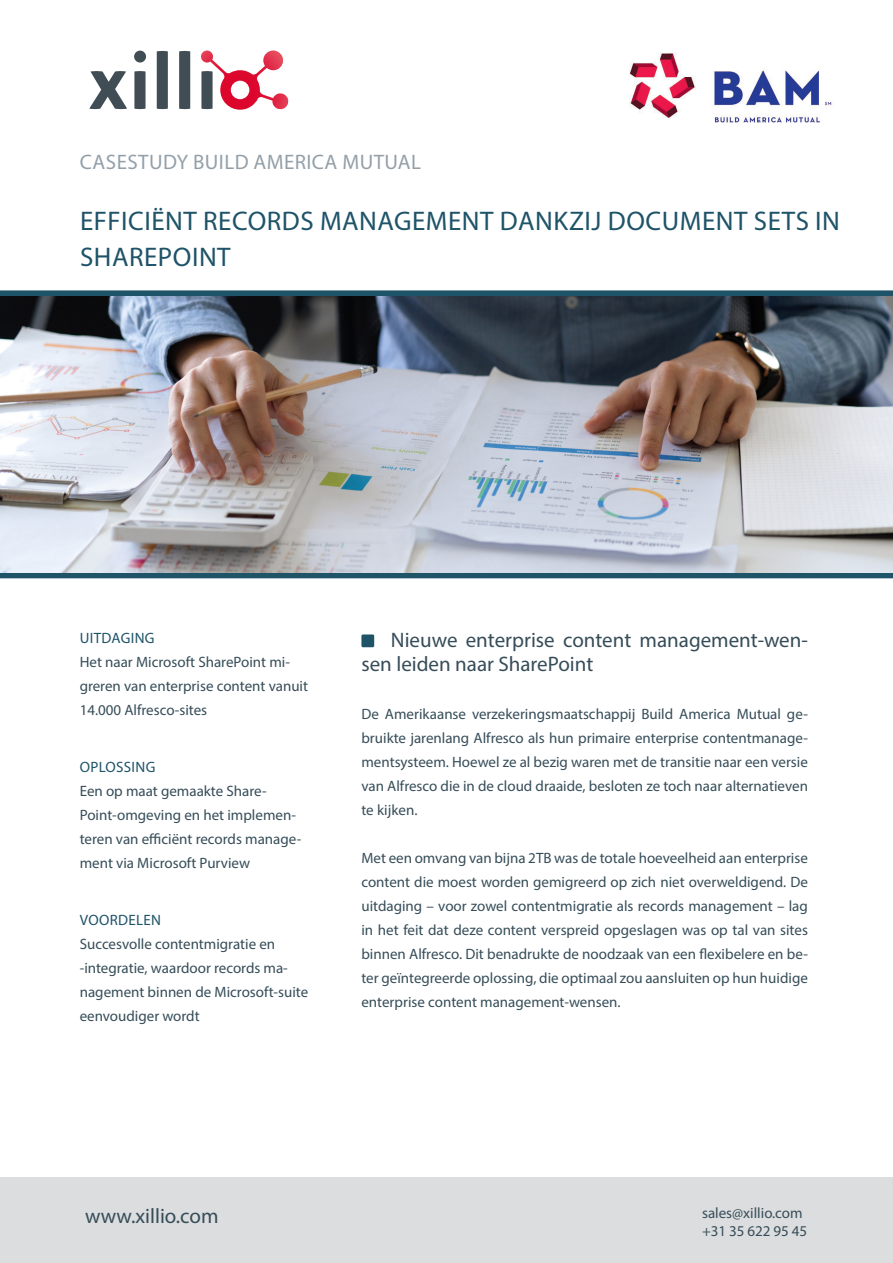
<style>
.page{position:relative;width:893px;height:1263px;background:#fff}
.page>*{position:absolute;margin:0;border:0;box-sizing:border-box;transform-origin:0 0}
.t1{font:27px/36px "Myriad Pro";letter-spacing:.02em;color:#1e5368}
.t2{font:21px/24px "Myriad Pro";color:#364d59}
.t3{font:21px "Myriad Pro";letter-spacing:.02em;color:#94a0a9}
.t4{font:15px/24px "Myriad Pro";color:#364d59}
.t5{font:15px "Myriad Pro";letter-spacing:.02em;color:#1e5368}
.s1{color:#1e5368}
</style>
<div class="page">
<div style="left:0;top:1178px;width:893px;height:85px;background:#dcdddf"></div>
<div style="left:361px;top:634px;width:13px;height:13px;background:#1e5368"></div>
<div style="left:0;top:572px;width:893px;height:6px;background:#1e5368"></div>
<div style="left:0;top:290px;width:893px;height:6px;background:#1e5368"></div>
<svg style="left:89px;top:71px;width:38px;height:38px"></svg>
<svg style="left:134px;top:71px;width:12px;height:38px"></svg>
<div style="left:134px;top:51px;width:12px;height:12px;background:#404d54;border-radius:50%"></div>
<svg style="left:157px;top:51px;width:11px;height:58px"></svg>
<svg style="left:179px;top:51px;width:11px;height:58px"></svg>
<svg style="left:201px;top:51px;width:88px;height:59px"></svg>
<img style="left:0;top:296px;width:893px;height:276px">
<img style="left:629px;top:53px;width:204px;height:70px">
<p class="t3" style="left:80px;top:149px;width:343px">CASESTUDY BUILD AMERICA MUTUAL</p>
<p class="t1" style="left:80px;top:203px;width:762px">EFFICIËNT RECORDS MANAGEMENT DANKZIJ DOCUMENT SETS IN<br>SHAREPOINT</p>
<p class="t4" style="left:80px;top:625px;width:230px"><span class="s1">UITDAGING<br></span>Het naar Microsoft SharePoint mi&shy;greren van enterprise content vanuit<br>14.000 Alfresco-sites</p>
<p class="t5" style="left:80px;top:757px;width:77px">OPLOSSING</p>
<p class="t4" style="left:80px;top:778px;width:223px">Een op maat gemaakte Share-<br>Point-omgeving en het implemen&shy;teren van efficiënt records manage&shy;ment via Microsoft Purview</p>
<p class="t4" style="left:80px;top:907px;width:230px"><span class="s1">VOORDELEN<br></span>Succesvolle contentmigratie en -integratie, waardoor records ma&shy;nagement binnen de Microsoft-suite eenvoudiger wordt</p>
<p class="t2" style="left:361px;top:628px;width:448px;text-indent:29px">Nieuwe enterprise content management-wen&shy;sen leiden naar SharePoint</p>
<p class="t4" style="left:361px;top:702px;width:448px;text-align:justify">De Amerikaanse verzekeringsmaatschappij Build America Mutual ge&shy;bruikte jarenlang Alfresco als hun primaire enterprise contentmanage&shy;mentsysteem. Hoewel ze al bezig waren met de transitie naar een versie van Alfresco die in de cloud draaide, besloten ze toch naar alternatieven te kijken.</p>
<p class="t4" style="left:361px;top:846px;width:448px;text-align:justify">Met een omvang van bijna 2TB was de totale hoeveelheid aan enterprise content die moest worden gemigreerd op zich niet overweldigend. De uitdaging – voor zowel contentmigratie als records management – lag in het feit dat deze content verspreid opgeslagen was op tal van sites binnen Alfresco. Dit benadrukte de noodzaak van een flexibelere en be&shy;ter geïntegreerde oplossing, die optimaal zou aansluiten op hun huidige enterprise content management-wensen.</p>
<p class="t2" style="left:85px;top:1204px;width:135px">www.xillio.com</p>
<p class="t4" style="left:702px;top:1200px;width:102px">sales@xillio.com</p>
<p class="t4" style="left:702px;top:1218px;width:107px">+31 35 622 95 45</p>
</div>
